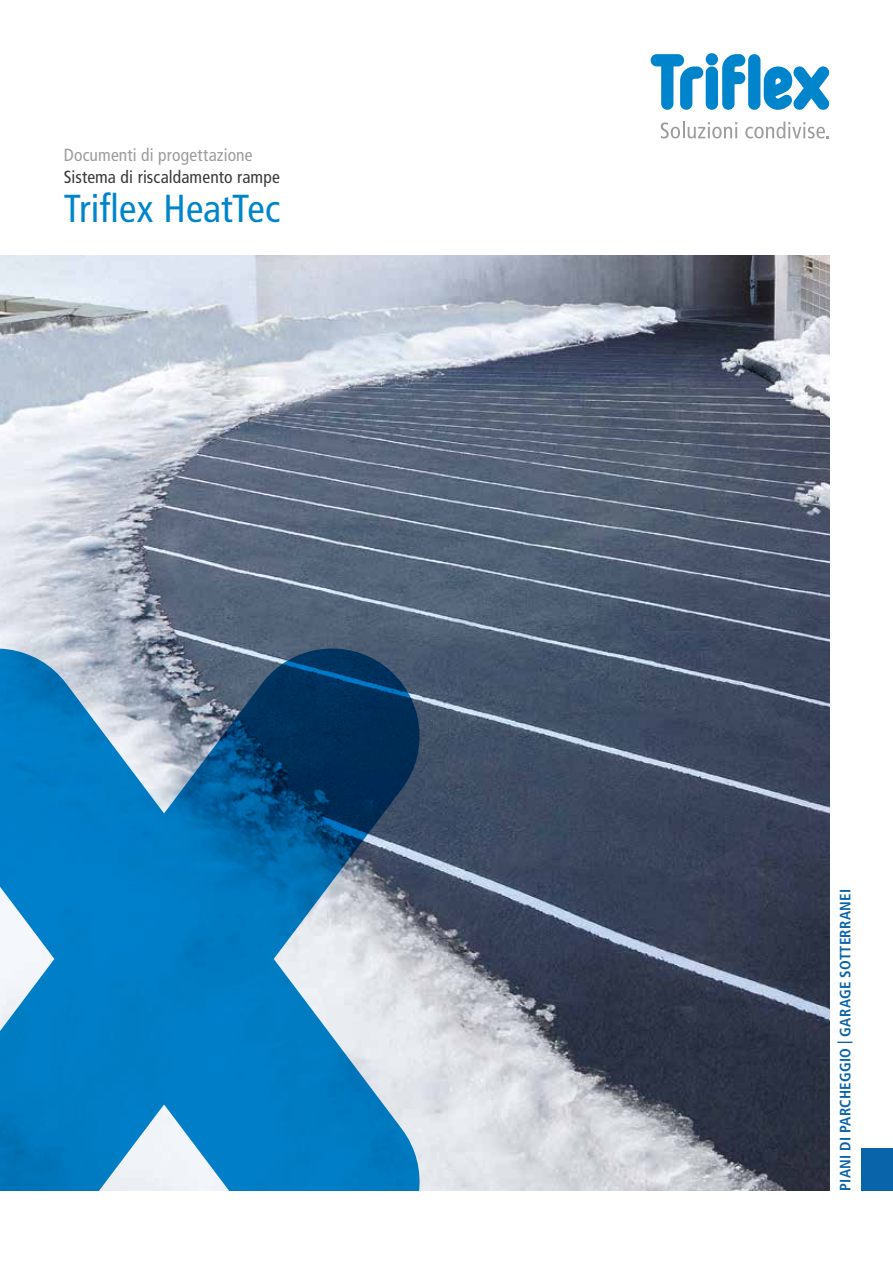
<style>
.page{position:relative;width:893px;height:1263px;background:#fff}
.page>*{position:absolute;margin:0;border:0;box-sizing:border-box;transform-origin:0 0}
.t1{font:condensed 39px "Frutiger LT Pro";color:#0085cd}
.t2{font:condensed 17.55px "Frutiger LT Pro";letter-spacing:.005em;color:#3b3b3a}
.t3{font:condensed 17.55px "Frutiger LT Pro";letter-spacing:.01em;color:#9c9d9d}
.t4{font:700 condensed 15px "Frutiger LT Pro";letter-spacing:.015em;color:#0964aa}
</style>
<div class="page">
<svg style="left:651px;top:54px;width:52px;height:56px"></svg>
<div style="left:706px;top:66px;width:12px;height:44px;background:#0085cd;border-radius:6px"></div>
<div style="left:706px;top:53px;width:12px;height:12px;background:#0085cd;border-radius:50%"></div>
<svg style="left:722px;top:54px;width:23px;height:56px"></svg>
<svg style="left:764px;top:66px;width:65px;height:44px"></svg>
<div style="left:748px;top:54px;width:12px;height:56px;background:#0085cd;border-radius:6px"></div>
<svg style="left:661px;top:121px;width:76px;height:17px"></svg>
<svg style="left:745px;top:121px;width:84px;height:17px"></svg>
<div style="left:861px;top:1148px;width:32px;height:43px;background:#0964aa"></div>
<img style="left:0;top:255px;width:829px;height:936px">
<svg style="left:0;top:648px;width:420px;height:543px;fill:#007dc4"></svg>
<p class="t3" style="left:64px;top:144px;width:190px">Documenti di progettazione</p>
<p class="t2" style="left:64px;top:167px;width:218px">Sistema di riscaldamento rampe</p>
<h1 class="t1" style="left:64px;top:186px;width:218px">Triflex HeatTec</h1>
<p class="t4" style="left:836px;top:1191px;width:303px;rotate:-90deg">PIANI DI PARCHEGGIO | GARAGE SOTTERRANEI</p>
</div>
